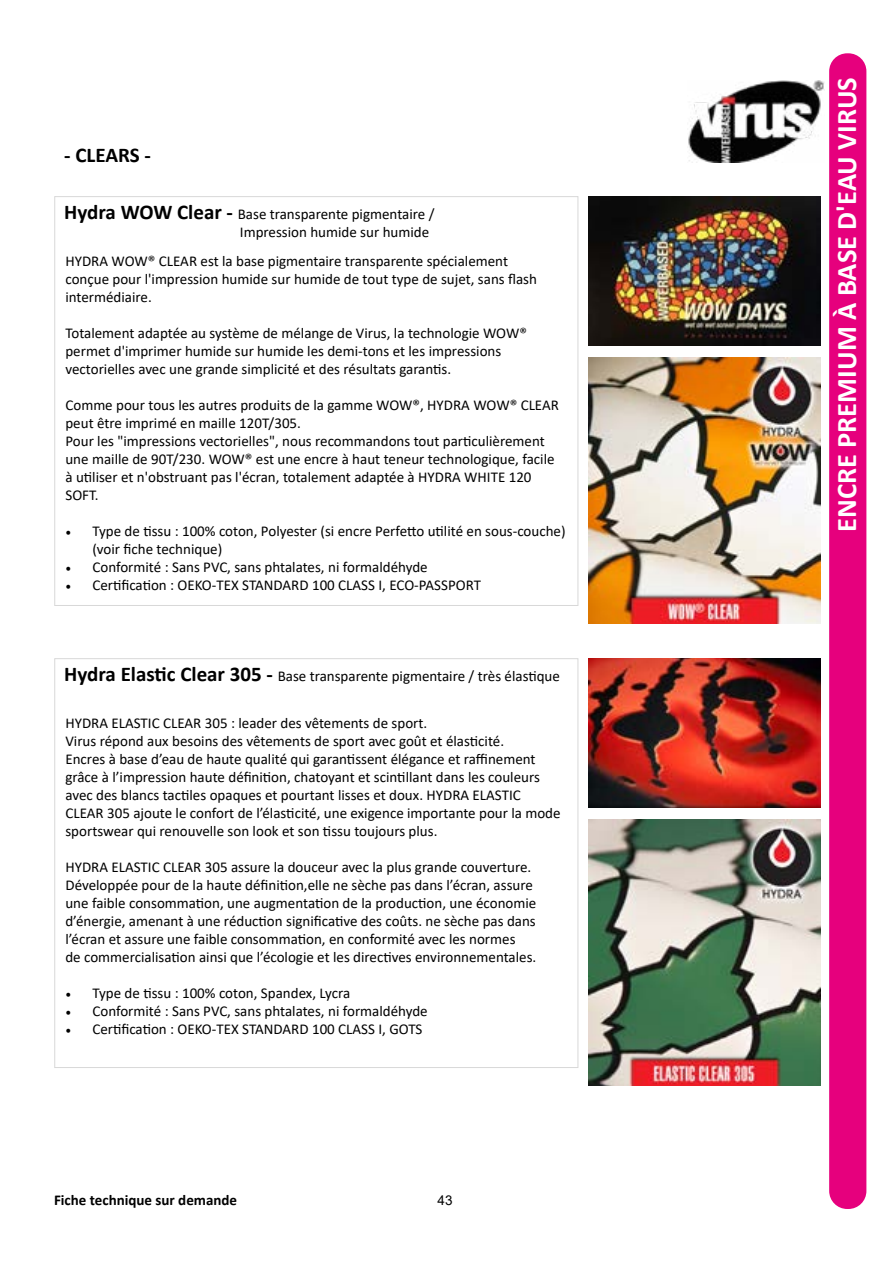
<style>
.page{position:relative;width:893px;height:1263px;background:#fff}
.page>*{position:absolute;margin:0;border:0;box-sizing:border-box;transform-origin:0 0}
.t1{font:700 28.5px "Calibri";color:#fff}
.t2{font:700 21px "Calibri";color:#000}
.t3{font:15px/18px "Calibri";color:#000}
.t4{font:700 15px "Calibri";color:#000}
.t5{font:13.5px "Arial";color:#000}
.s1{font-weight:700;font-size:21px}
.s2{font-family:"Minion Pro"}
</style>
<div class="page">
<img style="left:688px;top:81px;width:136px;height:81px">
<div style="left:829px;top:53px;width:37px;height:1156px;background:#e6007d;border-radius:18px"></div>
<img style="left:589px;top:358px;width:231px;height:266px">
<img style="left:589px;top:820px;width:231px;height:266px">
<img style="left:589px;top:196px;width:231px;height:149px">
<img style="left:589px;top:658px;width:231px;height:149px">
<h2 class="t2" style="left:64px;top:140px;width:88px">- CLEARS -</h2>
<p class="t3" style="left:240px;top:205px;width:196px;text-indent:-176px"><span class="s1">Hydra WOW Clear -</span> Base transparente pigmentaire /<br>Impression humide sur humide</p>
<p class="t3" style="left:65px;top:251px;width:473px">HYDRA WOW® CLEAR est la base pigmentaire transparente spécialement conçue pour l'impression humide sur humide de tout type de sujet, sans flash intermédiaire.</p>
<p class="t3" style="left:65px;top:323px;width:463px">Totalement adaptée au système de mélange de Virus, la technologie WOW® permet d'imprimer humide sur humide les demi-tons et les impressions vectorielles avec une grande simplicité et des résultats garantis.</p>
<p class="t3" style="left:65px;top:395px;width:495px">Comme pour tous les autres produits de la gamme WOW®, HYDRA WOW® CLEAR peut être imprimé en maille 120T/305.<br>Pour les "impressions vectorielles", nous recommandons tout particulièrement une maille de 90T/230. WOW® est une encre à haut teneur technologique, facile à utiliser et n'obstruant pas l'écran, totalement adaptée à HYDRA WHITE 120<br>SOFT.</p>
<p class="t3" style="left:92px;top:521px;width:475px;text-indent:-27px"><span class="s2">•</span> Type de tissu : 100% coton, Polyester (si encre Perfetto utilité en sous-couche) (voir fiche technique)</p>
<p class="t3" style="left:65px;top:557px;width:364px"><span class="s2">•</span> Conformité : Sans PVC, sans phtalates, ni formaldéhyde</p>
<p class="t3" style="left:65px;top:575px;width:417px"><span class="s2">•</span> Certification : OEKO-TEX STANDARD 100 CLASS I, ECO-PASSPORT</p>
<p class="t3" style="left:64px;top:666px;width:497px"><span class="s1">Hydra Elastic Clear 305 -</span> Base transparente pigmentaire / très élastique</p>
<p class="t3" style="left:65px;top:713px;width:497px">HYDRA ELASTIC CLEAR 305 : leader des vêtements de sport.<br>Virus répond aux besoins des vêtements de sport avec goût et élasticité.<br>Encres à base d’eau de haute qualité qui garantissent élégance et raffinement grâce à l’impression haute définition, chatoyant et scintillant dans les couleurs avec des blancs tactiles opaques et pourtant lisses et doux. HYDRA ELASTIC CLEAR 305 ajoute le confort de l’élasticité, une exigence importante pour la mode sportswear qui renouvelle son look et son tissu toujours plus.</p>
<p class="t3" style="left:65px;top:857px;width:472px">HYDRA ELASTIC CLEAR 305 assure la douceur avec la plus grande couverture.<br>Développée pour de la haute définition,elle ne sèche pas dans l’écran, assure une faible consommation, une augmentation de la production, une économie d’énergie, amenant à une réduction significative des coûts. ne sèche pas dans l’écran et assure une faible consommation, en conformité avec les normes<br>de commercialisation ainsi que l’écologie et les directives environnementales.</p>
<p class="t3" style="left:65px;top:983px;width:286px"><span class="s2">•</span> Type de tissu : 100% coton, Spandex, Lycra</p>
<p class="t3" style="left:65px;top:1001px;width:364px"><span class="s2">•</span> Conformité : Sans PVC, sans phtalates, ni formaldéhyde</p>
<p class="t3" style="left:65px;top:1019px;width:358px"><span class="s2">•</span> Certification : OEKO-TEX STANDARD 100 CLASS I, GOTS</p>
<p class="t4" style="left:54px;top:1190px;width:185px">Fiche technique sur demande</p>
<p class="t5" style="left:438px;top:1191px;width:17px">43</p>
<h1 class="t1" style="left:826px;top:532px;width:456px;rotate:-90deg">ENCRE PREMIUM À BASE D'EAU VIRUS</h1>
</div>
